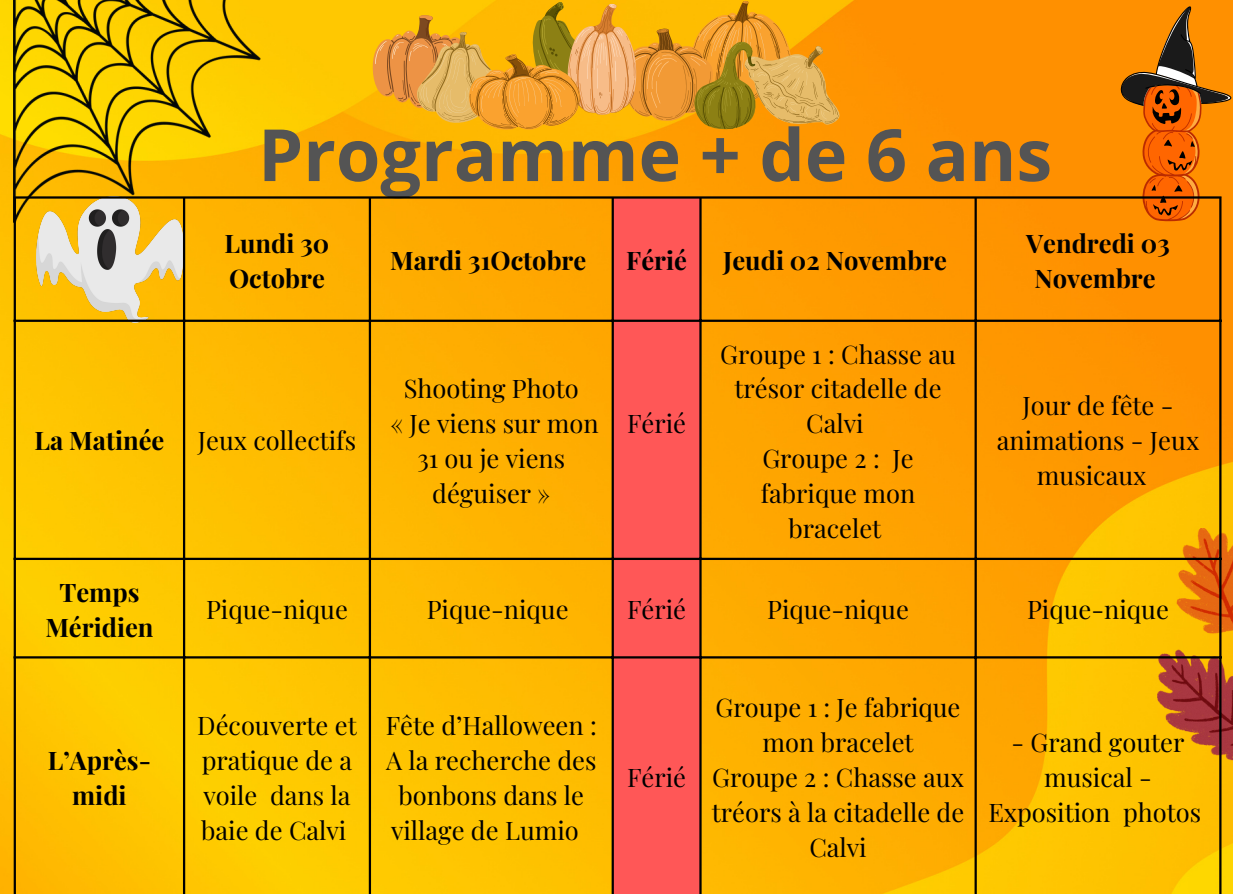
<style>
.page{position:relative;width:1233px;height:894px;background:#fff}
.page>*{position:absolute;margin:0;border:0;box-sizing:border-box;transform-origin:0 0}
.t1{font:700 72px "Open Sans";color:#545454}
.t2{font:25.5px/34.8px "Playfair Display";color:#000;text-align:center}
.t3{font:700 25.5px/34.8px "Playfair Display";color:#000;text-align:center}
</style>
<div class="page">
<img style="left:0;top:0;width:1233px;height:893px">
<img style="left:37px;top:222px;width:146px;height:97px">
<img style="left:14px;top:0;width:266px;height:222px">
<svg style="left:1120px;top:0;width:113px;height:222px;background:#da7408"></svg>
<img style="left:1157px;top:528px;width:76px;height:236px">
<svg style="left:371px;top:0;width:470px;height:132px;background:#e7a628"></svg>
<div style="left:614px;top:198px;width:85px;height:695px;background:#ff5757"></div>
<hr style="left:14px;top:198px;width:2px;height:695px;background:#000">
<hr style="left:183px;top:198px;width:2px;height:695px;background:#000">
<hr style="left:369px;top:198px;width:2px;height:695px;background:#000">
<hr style="left:612px;top:198px;width:2px;height:695px;background:#000">
<hr style="left:699px;top:198px;width:3px;height:695px;background:#000">
<hr style="left:975px;top:198px;width:2px;height:695px;background:#000">
<hr style="left:1219px;top:198px;width:3px;height:695px;background:#000">
<hr style="left:14px;top:196px;width:1208px;height:2px;background:#000">
<hr style="left:14px;top:319px;width:1208px;height:3px;background:#000">
<hr style="left:14px;top:557px;width:1208px;height:3px;background:#000">
<hr style="left:14px;top:656px;width:1208px;height:2px;background:#000">
<hr style="left:14px;top:893px;width:1208px;height:1px;background:#000">
<p class="t1" style="left:258px;top:104px;width:796px">Programme + de 6 ans</p>
<p class="t3" style="left:225px;top:224px;width:106px;text-align:left">Lundi 30<br>Octobre</p>
<p class="t3" style="left:1026px;top:224px;width:145px">Vendredi 03<br>Novembre</p>
<p class="t3" style="left:390px;top:241px;width:198px">Mardi 31Octobre</p>
<p class="t3" style="left:626px;top:241px;width:62px">Férié</p>
<p class="t3" style="left:723px;top:241px;width:225px">Jeudi 02 Novembre</p>
<p class="t3" style="left:34px;top:422px;width:131px">La Matinée</p>
<p class="t2" style="left:198px;top:422px;width:160px">Jeux collectifs</p>
<p class="t2" style="left:404px;top:370px;width:177px">Shooting Photo</p>
<p class="t2" style="left:390px;top:405px;width:210px">« Je viens sur mon<br>31 ou je viens déguiser »</p>
<p class="t2" style="left:627px;top:405px;width:61px">Férié</p>
<p class="t2" style="left:720px;top:335px;width:237px">Groupe 1 : Chasse au trésor citadelle de<br>Calvi</p>
<p class="t2" style="left:761px;top:440px;width:156px">Groupe 2 : Je fabrique mon bracelet</p>
<p class="t2" style="left:997px;top:387px;width:204px">Jour de fête - animations - Jeux musicaux</p>
<p class="t3" style="left:45px;top:573px;width:110px">Temps<br>Méridien</p>
<p class="t3" style="left:48px;top:741px;width:105px">L’Après&shy;midi</p>
<p class="t2" style="left:206px;top:590px;width:143px">Pique-nique</p>
<p class="t2" style="left:427px;top:590px;width:143px">Pique-nique</p>
<p class="t2" style="left:627px;top:590px;width:61px">Férié</p>
<p class="t2" style="left:767px;top:590px;width:143px">Pique-nique</p>
<p class="t2" style="left:1027px;top:590px;width:143px">Pique-nique</p>
<p class="t2" style="left:197px;top:706px;width:161px;text-align:left">Découverte et pratique de a voile dans la baie de Calvi</p>
<p class="t2" style="left:386px;top:706px;width:213px">Fête d’Halloween :<br>A la recherche des bonbons dans le village de Lumio</p>
<p class="t2" style="left:627px;top:758px;width:61px">Férié</p>
<p class="t2" style="left:716px;top:688px;width:246px">Groupe 1 : Je fabrique mon bracelet</p>
<p class="t2" style="left:712px;top:758px;width:254px">Groupe 2 : Chasse aux tréors à la citadelle de<br>Calvi</p>
<p class="t2" style="left:988px;top:723px;width:214px">- Grand gouter musical -<br>Exposition photos</p>
</div>
